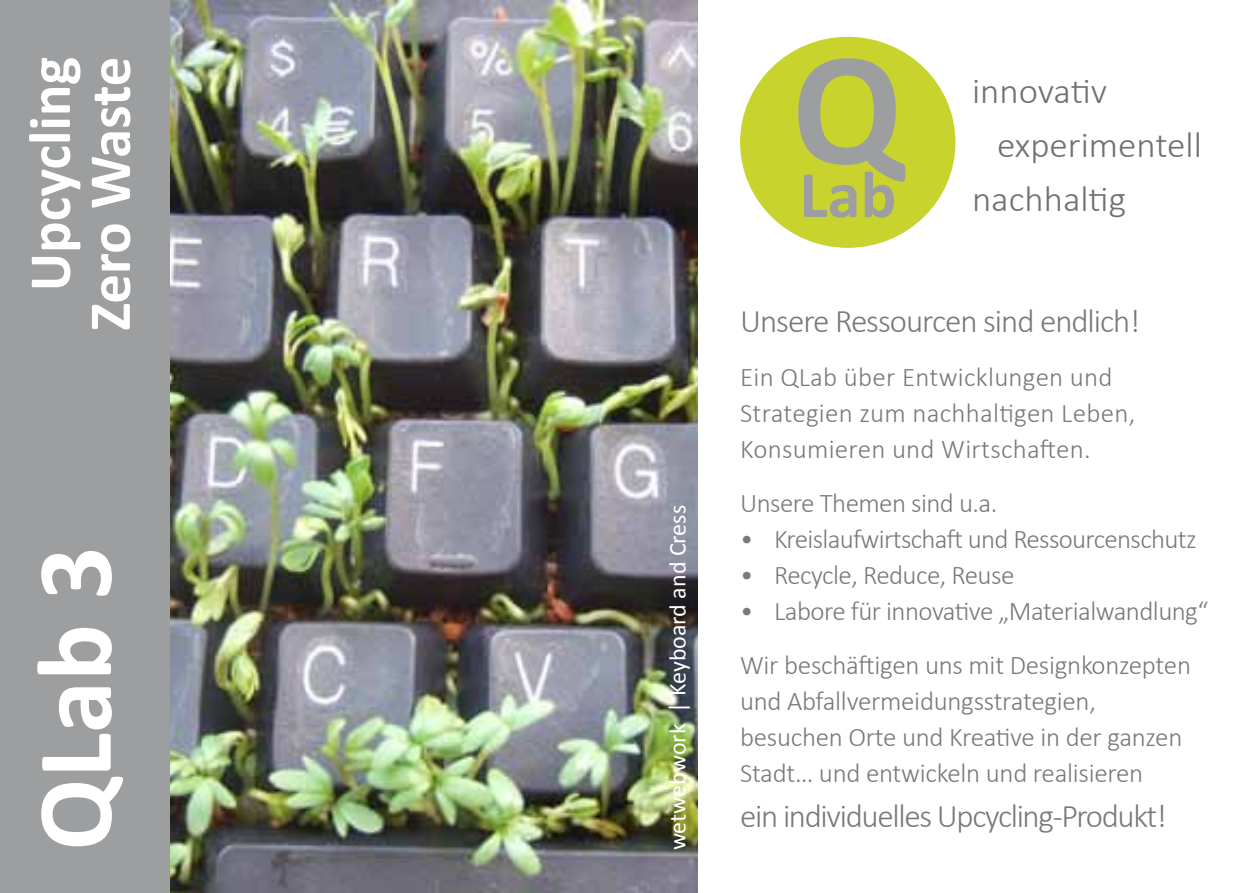
<style>
.page{position:relative;width:1259px;height:893px;background:#fff}
.page>*{position:absolute;margin:0;border:0;box-sizing:border-box;transform-origin:0 0}
.t1{font:700 162.9px "Calibri";color:#9c9e9f}
.t2{font:700 108px "Calibri";color:#fff}
.t3{font:700 66.9px "Calibri";color:#9c9e9f}
.t4{font:700 60px/60px "Calibri";color:#fff;text-align:right}
.t5{font:300 36px "Calibri";color:#707172}
.t6{font:300 33px "Calibri";letter-spacing:-.04em;color:#78797b}
.t7{font:300 27px/36px "Calibri";letter-spacing:-.01em;color:#78797b}
.t8{font:300 27px/36px "Calibri";letter-spacing:.01em;color:#78797b}
.t9{font:24px "Calibri";color:#fff}
</style>
<div class="page">
<img style="left:169px;top:0;width:528px;height:893px">
<div style="left:0;top:0;width:169px;height:893px;background:#9c9e9f"></div>
<div style="left:740px;top:37px;width:215px;height:211px;background:#c8d32d;border-radius:50%"></div>
<h3 class="t4" style="left:17px;top:331px;width:276px;rotate:-90deg">Upcycling<br>Zero Waste</h3>
<h2 class="t2" style="left:8px;top:850px;width:306px;rotate:-90deg">QLab 3</h2>
<p class="t9" style="left:662px;top:850px;width:347px;rotate:-90deg">wetwebwork | Keyboard and Cress</p>
<h1 class="t1" style="left:792px;top:8px;width:113px">Q</h1>
<h3 class="t3" style="left:799px;top:153px;width:99px">Lab</h3>
<h3 class="t5" style="left:972px;top:69px;width:137px">innovativ</h3>
<h3 class="t5" style="left:997px;top:123px;width:206px">experimentell</h3>
<h3 class="t5" style="left:972px;top:177px;width:155px">nachhaltig</h3>
<p class="t6" style="left:740px;top:301px;width:401px">Unsere Ressourcen sind endlich!</p>
<p class="t8" style="left:740px;top:359px;width:397px">Ein QLab über Entwicklungen und<br>Strategien zum nachhaltigen Leben,<br>Konsumieren und Wirtschaften.</p>
<p class="t7" style="left:740px;top:485px;width:259px">Unsere Themen sind u.a.</p>
<p class="t7" style="left:740px;top:521px;width:458px">• Kreislaufwirtschaft und Ressourcenschutz</p>
<p class="t7" style="left:740px;top:557px;width:276px">• Recycle, Reduce, Reuse</p>
<p class="t7" style="left:740px;top:584px;width:470px;line-height:54px">• Labore für innovative „Materialwandlung“<br>Wir beschäftigen uns mit Designkonzepten</p>
<p class="t7" style="left:740px;top:683px;width:444px">und Abfallvermeidungsstrategien, besuchen Orte und Kreative in der ganzen<br>Stadt… und entwickeln und realisieren</p>
<p class="t6" style="left:740px;top:796px;width:428px">ein individuelles Upcycling-Produkt!</p>
</div>
